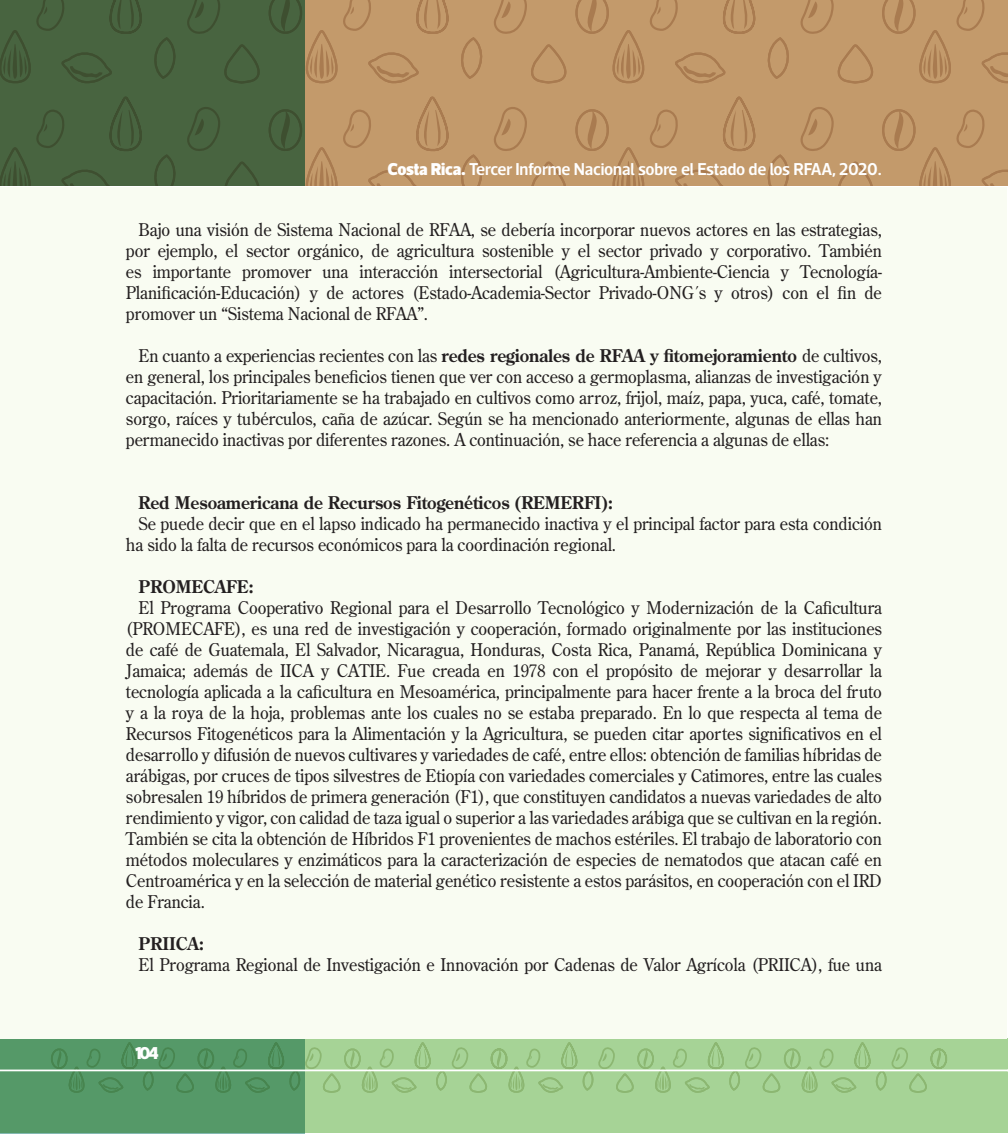
<style>
.page{position:relative;width:1008px;height:1134px;background:#fff}
.page>*{position:absolute;margin:0;border:0;box-sizing:border-box;transform-origin:0 0}
.t1{font:17.5px/21px "Century Old Style";letter-spacing:-.005em;color:#231f20;text-align:justify;scale:.95 1}
.t2{font:700 17.5px "Century Old Style";letter-spacing:-.005em;color:#231f20;scale:.95 1}
.t3{font:600 17.5px "Acto";letter-spacing:-.01em;color:#fff;scale:.95 1}
.t4{font:800 17.5px "Acto";color:#fff}
.s1{font-weight:900}
.s2{font-weight:700}
</style>
<div class="page">
<div style="left:0;top:1038px;width:1008px;height:95px;background:#a6d396"></div>
<svg style="left:305px;top:1042px;width:645px;height:51px"></svg>
<div style="left:0;top:0;width:1008px;height:186px;background:#c39a6b"></div>
<svg style="left:305px;top:0;width:703px;height:84px"></svg>
<svg style="left:306px;top:96px;width:702px;height:90px"></svg>
<svg style="left:0;top:0;width:305px;height:186px;background:#47623e"></svg>
<svg style="left:0;top:1040px;width:305px;height:94px;background:#559868"></svg>
<hr style="left:0;top:1070px;width:1008px;height:1px;background:#fff">
<div style="left:1px;top:187px;width:1006px;height:852px;background:#f9fcf2"></div>
<p class="t3" style="left:388px;top:159px;width:522px"><span class="s1">Costa Rica.</span> Tercer Informe Nacional sobre el Estado de los RFAA, 2020.</p>
<p class="t1" style="left:126px;top:219px;width:797px;text-indent:13px">Bajo una visión de Sistema Nacional de RFAA, se debería incorporar nuevos actores en las estrategias, por ejemplo, el sector orgánico, de agricultura sostenible y el sector privado y corporativo. También es importante promover una interacción intersectorial (Agricultura-Ambiente-Ciencia y Tecnología-Planificación-Educación) y de actores (Estado-Academia-Sector Privado-ONG´s y otros) con el fin de promover un “Sistema Nacional de RFAA”.</p>
<p class="t1" style="left:126px;top:345px;width:797px;text-indent:13px">En cuanto a experiencias recientes con las <span class="s2">redes regionales de RFAA y fitomejoramiento</span> de cultivos, en general, los principales beneficios tienen que ver con acceso a germoplasma, alianzas de investigación y capacitación. Prioritariamente se ha trabajado en cultivos como arroz, frijol, maíz, papa, yuca, café, tomate, sorgo, raíces y tubérculos, caña de azúcar. Según se ha mencionado anteriormente, algunas de ellas han permanecido inactivas por diferentes razones. A continuación, se hace referencia a algunas de ellas:</p>
<p class="t2" style="left:139px;top:491px;width:501px">Red Mesoamericana de Recursos Fitogenéticos (REMERFI):</p>
<p class="t1" style="left:126px;top:513px;width:797px;text-indent:13px">Se puede decir que en el lapso indicado ha permanecido inactiva y el principal factor para esta condición ha sido la falta de recursos económicos para la coordinación regional.</p>
<p class="t2" style="left:139px;top:575px;width:123px">PROMECAFE:</p>
<p class="t1" style="left:126px;top:597px;width:797px;text-indent:13px">El Programa Cooperativo Regional para el Desarrollo Tecnológico y Modernización de la Caficultura (PROMECAFE), es una red de investigación y cooperación, formado originalmente por las instituciones de café de Guatemala, El Salvador, Nicaragua, Honduras, Costa Rica, Panamá, República Dominicana y Jamaica; además de IICA y CATIE. Fue creada en 1978 con el propósito de mejorar y desarrollar la tecnología aplicada a la caficultura en Mesoamérica, principalmente para hacer frente a la broca del fruto y a la roya de la hoja, problemas ante los cuales no se estaba preparado. En lo que respecta al tema de Recursos Fitogenéticos para la Alimentación y la Agricultura, se pueden citar aportes significativos en el desarrollo y difusión de nuevos cultivares y variedades de café, entre ellos: obtención de familias híbridas de arábigas, por cruces de tipos silvestres de Etiopía con variedades comerciales y Catimores, entre las cuales sobresalen 19 híbridos de primera generación (F1), que constituyen candidatos a nuevas variedades de alto rendimiento y vigor, con calidad de taza igual o superior a las variedades arábiga que se cultivan en la región.<br>También se cita la obtención de Híbridos F1 provenientes de machos estériles. El trabajo de laboratorio con métodos moleculares y enzimáticos para la caracterización de especies de nematodos que atacan café en Centroamérica y en la selección de material genético resistente a estos parásitos, en cooperación con el IRD de Francia.</p>
<p class="t2" style="left:139px;top:932px;width:71px">PRIICA:</p>
<p class="t1" style="left:139px;top:954px;width:784px">El Programa Regional de Investigación e Innovación por Cadenas de Valor Agrícola (PRIICA), fue una</p>
<p class="t4" style="left:135px;top:1042px;width:25px">104</p>
</div>
